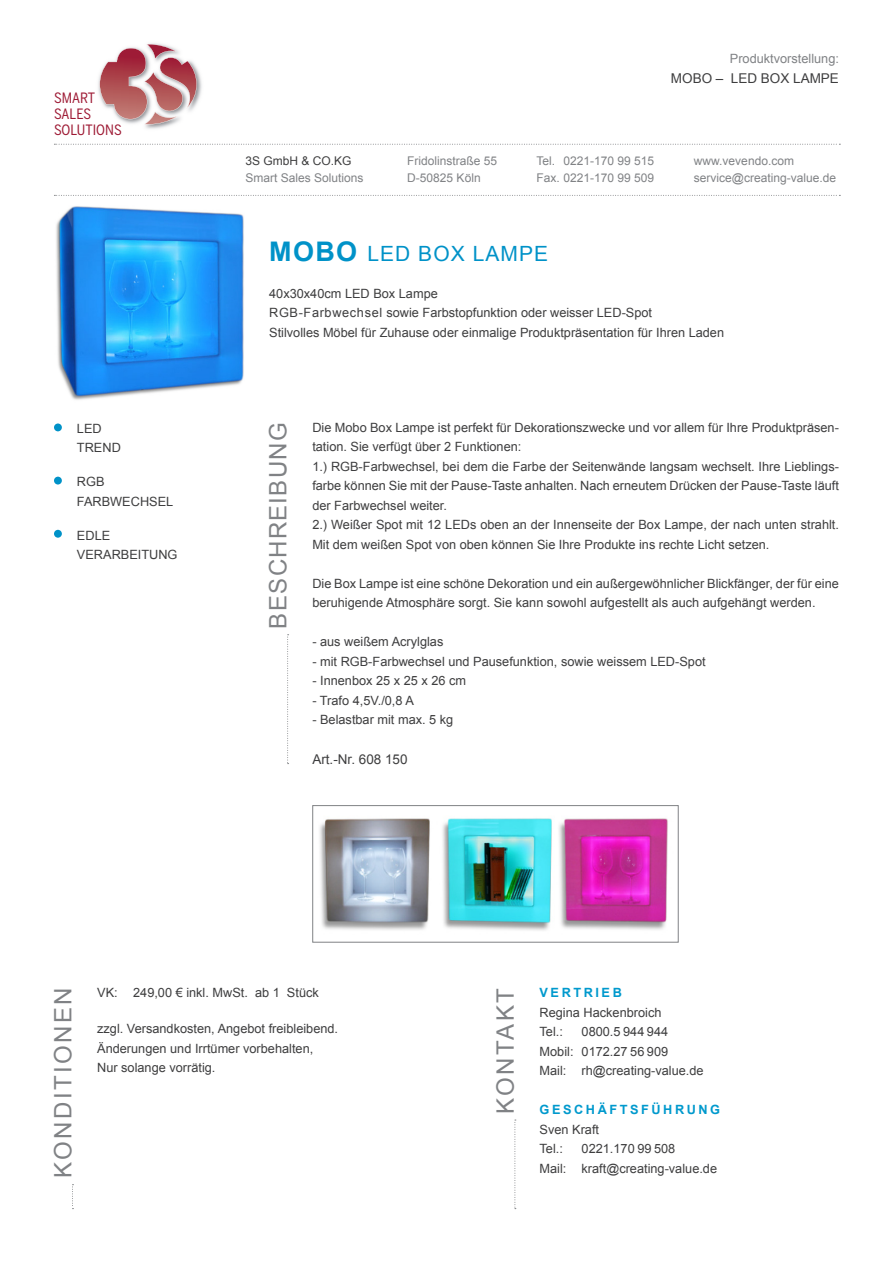
<style>
.page{position:relative;width:893px;height:1263px;background:#fff}
.page>*{position:absolute;margin:0;border:0;box-sizing:border-box;transform-origin:0 0}
.t1{font:24px "Arial";letter-spacing:.1em;color:#808285}
.t2{font:24px "Arial";letter-spacing:.05em;color:#808285}
.t3{font:21px "Arial";letter-spacing:.05em;color:#0092c8}
.t4{font:14.1px/15.8px "Benton Sans Cond";color:#9e1b35}
.t5{font:13.5px "Arial";color:#3e3e3f}
.t6{font:12.75px/19.5px "Arial";color:#3e3e3f}
.t7{font:700 12.75px "Arial";letter-spacing:.2em;color:#0099cd}
.t8{font:12.75px "Arial";color:#808285}
.t9{font:12px/16.5px "Arial";color:#808285}
.t10{font:12px "Arial";color:#3e3e3f}
.s1{font-weight:700;font-size:27px}
</style>
<div class="page">
<svg style="left:54px;top:195px;width:786px;height:1px"></svg>
<svg style="left:54px;top:144px;width:786px;height:1px"></svg>
<img style="left:98px;top:43px;width:104px;height:86px">
<svg style="left:100px;top:44px;width:97px;height:80px"></svg>
<svg style="left:287px;top:634px;width:2px;height:130px"></svg>
<div style="left:54px;top:423px;width:8px;height:8px;background:#0092c8;border-radius:50%"></div>
<div style="left:54px;top:477px;width:8px;height:7px;background:#0092c8;border-radius:50%"></div>
<div style="left:54px;top:530px;width:8px;height:8px;background:#0092c8;border-radius:50%"></div>
<svg style="left:72px;top:1184px;width:1px;height:25px"></svg>
<svg style="left:514px;top:1120px;width:2px;height:89px"></svg>
<img style="left:319px;top:818px;width:349px;height:113px">
<div style="left:312px;top:805px;width:367px;height:137px;border:1px solid #808285"></div>
<img style="left:56px;top:206px;width:188px;height:194px">
<p class="t4" style="left:54px;top:90px;width:69px">SMART<br>SALES<br>SOLUTIONS</p>
<p class="t6" style="left:77px;top:419px;width:45px">LED<br>TREND</p>
<p class="t6" style="left:77px;top:472px;width:98px">RGB<br>FARBWECHSEL</p>
<p class="t6" style="left:77px;top:526px;width:102px">EDLE<br>VERARBEITUNG</p>
<p class="t8" style="left:730px;top:50px;width:111px">Produktvorstellung:</p>
<p class="t5" style="left:671px;top:69px;width:170px">MOBO – LED BOX LAMPE</p>
<p class="t10" style="left:245px;top:153px;width:108px">3S GmbH &amp; CO.KG</p>
<p class="t9" style="left:245px;top:169px;width:120px">Smart Sales Solutions</p>
<p class="t9" style="left:407px;top:153px;width:92px">Fridolinstraße 55<br>D-50825 Köln</p>
<p class="t9" style="left:536px;top:153px;width:119px">Tel. 0221-170 99 515<br>Fax. 0221-170 99 509</p>
<p class="t9" style="left:694px;top:153px;width:144px">www.vevendo.com service@creating-value.de</p>
<h2 class="t3" style="left:269px;top:240px;width:280px"><span class="s1">MOBO</span> LED BOX LAMPE</h2>
<p class="t6" style="left:269px;top:284px;width:456px">40x30x40cm LED Box Lampe<br>RGB-Farbwechsel sowie Farbstopfunktion oder weisser LED-Spot<br>Stilvolles Möbel für Zuhause oder einmalige Produktpräsentation für Ihren Laden</p>
<h1 class="t2" style="left:262px;top:629px;width:208px;rotate:-90deg">BESCHREIBUNG</h1>
<p class="t6" style="left:312px;top:418px;width:528px">Die Mobo Box Lampe ist perfekt für Dekorationszwecke und vor allem für Ihre Produktpräsen&shy;tation. Sie verfügt über 2 Funktionen:<br>1.) RGB-Farbwechsel, bei dem die Farbe der Seitenwände langsam wechselt. Ihre Lieblings&shy;farbe können Sie mit der Pause-Taste anhalten. Nach erneutem Drücken der Pause-Taste läuft der Farbwechsel weiter.<br>2.) Weißer Spot mit 12 LEDs oben an der Innenseite der Box Lampe, der nach unten strahlt.<br>Mit dem weißen Spot von oben können Sie Ihre Produkte ins rechte Licht setzen.</p>
<p class="t6" style="left:312px;top:574px;width:528px">Die Box Lampe ist eine schöne Dekoration und ein außergewöhnlicher Blickfänger, der für eine beruhigende Atmosphäre sorgt. Sie kann sowohl aufgestellt als auch aufgehängt werden.</p>
<p class="t6" style="left:312px;top:632px;width:133px">- aus weißem Acrylglas</p>
<p class="t6" style="left:312px;top:652px;width:395px">- mit RGB-Farbwechsel und Pausefunktion, sowie weissem LED-Spot</p>
<p class="t6" style="left:312px;top:671px;width:155px">- Innenbox 25 x 25 x 26 cm</p>
<p class="t6" style="left:312px;top:691px;width:103px">- Trafo 4,5V./0,8 A</p>
<p class="t6" style="left:312px;top:710px;width:143px">- Belastbar mit max. 5 kg</p>
<p class="t5" style="left:312px;top:750px;width:97px">Art.-Nr. 608 150</p>
<p class="t6" style="left:97px;top:983px;width:223px">VK: 249,00 € inkl. MwSt. ab 1 Stück</p>
<p class="t6" style="left:97px;top:1019px;width:242px">zzgl. Versandkosten, Angebot freibleibend.<br>Änderungen und Irrtümer vorbehalten,<br>Nur solange vorrätig.</p>
<h1 class="t1" style="left:47px;top:1178px;width:192px;rotate:-90deg">KONDITIONEN</h1>
<p class="t7" style="left:540px;top:984px;width:84px">VERTRIEB</p>
<h1 class="t1" style="left:490px;top:1114px;width:127px;rotate:-90deg">KONTAKT</h1>
<p class="t6" style="left:540px;top:1002px;width:123px">Regina Hackenbroich<br>Tel.:</p>
<p class="t6" style="left:540px;top:1022px;width:166px;text-indent:42px">0800.5 944 944<br>Mobil: 0172.27 56 909<br>Mail: rh@creating-value.de</p>
<p class="t7" style="left:540px;top:1101px;width:182px">GESCHÄFTSFÜHRUNG</p>
<p class="t6" style="left:540px;top:1119px;width:61px">Sven Kraft<br>Tel.:</p>
<p class="t6" style="left:540px;top:1139px;width:179px;text-align:center">0221.170 99 508<br>Mail: kraft@creating-value.de</p>
</div>
